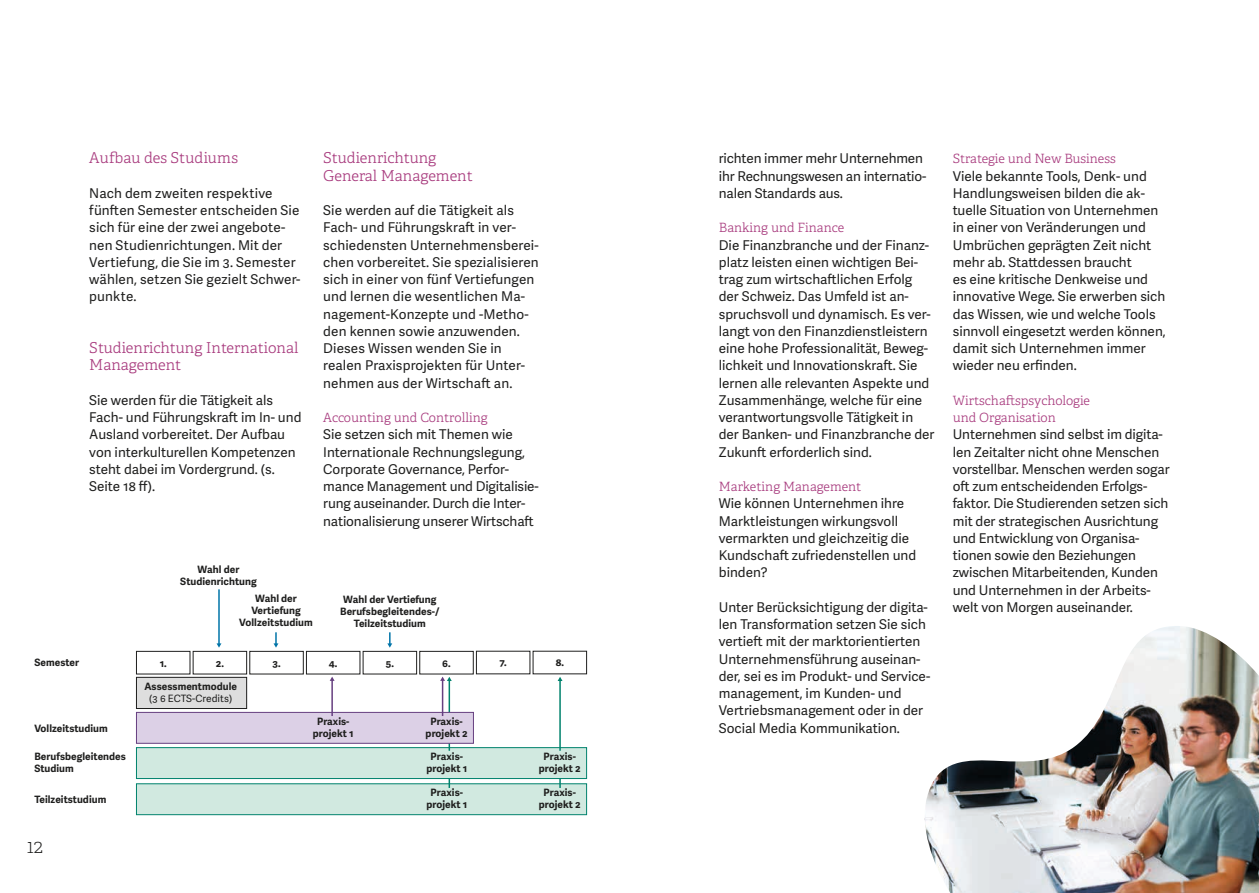
<style>
.page{position:relative;width:1259px;height:893px;background:#fff}
.page>*{position:absolute;margin:0;border:0;box-sizing:border-box;transform-origin:0 0}
.t1{font:100 19.5px "Adelle";color:#1f1f1e}
.t2{font:300 15px/17.2px "Adelle";color:#a83b7e}
.t3{font:13.5px/17.2px "Adelle Sans";color:#1f1f1e}
.t4{font:300 12.75px/17.2px "Adelle";color:#a83b7e}
.t5{font:700 10.2px/12px "Adelle Sans";letter-spacing:.005em;color:#1f1f1e;text-align:center}
.t6{font:10.2px "Adelle Sans";letter-spacing:.005em;color:#1f1f1e}
</style>
<div class="page">
<img style="left:924px;top:626px;width:335px;height:267px">
<div style="left:136px;top:747px;width:451px;height:32px;background:#d1e9e0;border:1px solid #00826d"></div>
<div style="left:136px;top:783px;width:451px;height:32px;background:#d1e9e0;border:1px solid #00826d"></div>
<hr style="left:448px;top:680px;width:2px;height:71px;background:#00826d">
<div style="left:136px;top:712px;width:338px;height:32px;background:#dcd0e6;border:1px solid #663f80"></div>
<div style="left:136px;top:677px;width:111px;height:31px;background:#dedede"></div>
<div style="left:136px;top:677px;width:111px;height:32px;border:1px solid #1f1f1e"></div>
<div style="left:136px;top:651px;width:54px;height:23px;border:1px solid #1f1f1e"></div>
<div style="left:306px;top:651px;width:54px;height:23px;border:1px solid #1f1f1e"></div>
<div style="left:193px;top:651px;width:54px;height:23px;border:1px solid #1f1f1e"></div>
<div style="left:363px;top:651px;width:54px;height:23px;border:1px solid #1f1f1e"></div>
<div style="left:249px;top:651px;width:55px;height:23px;border:1px solid #1f1f1e"></div>
<div style="left:419px;top:651px;width:55px;height:23px;border:1px solid #1f1f1e"></div>
<hr style="left:559px;top:681px;width:2px;height:70px;background:#00826d">
<svg style="left:557px;top:677px;width:5px;height:4px"></svg>
<hr style="left:442px;top:680px;width:1px;height:36px;background:#663f80">
<svg style="left:440px;top:677px;width:12px;height:4px"></svg>
<hr style="left:331px;top:680px;width:2px;height:36px;background:#663f80">
<svg style="left:273px;top:632px;width:5px;height:16px"></svg>
<svg style="left:387px;top:632px;width:5px;height:16px"></svg>
<hr style="left:218px;top:589px;width:2px;height:55px;background:#0074a8">
<svg style="left:216px;top:643px;width:5px;height:5px"></svg>
<svg style="left:559px;top:778px;width:2px;height:10px"></svg>
<svg style="left:448px;top:779px;width:2px;height:9px"></svg>
<p class="t2" style="left:89px;top:150px;width:150px">Aufbau des Studiums</p>
<p class="t3" style="left:89px;top:185px;width:213px">Nach dem zweiten respektive fünften Semester entscheiden Sie sich für eine der zwei angebote&shy;nen Studienrichtungen. Mit der<br>Vertiefung, die Sie im 3. Semester wählen, setzen Sie gezielt Schwer&shy;punkte.</p>
<p class="t2" style="left:89px;top:339px;width:210px">Studienrichtung International<br>Management</p>
<p class="t3" style="left:89px;top:392px;width:214px">Sie werden für die Tätigkeit als<br>Fach- und Führungskraft im In- und<br>Ausland vorbereitet. Der Aufbau von interkulturellen Kompetenzen steht dabei im Vordergrund. (s.<br>Seite 18 ff).</p>
<p class="t2" style="left:323px;top:150px;width:151px">Studienrichtung<br>General Management</p>
<p class="t3" style="left:323px;top:202px;width:217px">Sie werden auf die Tätigkeit als<br>Fach- und Führungskraft in ver&shy;schiedensten Unternehmensberei&shy;chen vorbereitet. Sie spezialisieren sich in einer von fünf Vertiefungen und lernen die wesentlichen Ma&shy;nagement-Konzepte und -Metho&shy;den kennen sowie anzuwenden.<br>Dieses Wissen wenden Sie in realen Praxisprojekten für Unter&shy;nehmen aus der Wirtschaft an.</p>
<p class="t4" style="left:323px;top:409px;width:166px">Accounting und Controlling</p>
<p class="t3" style="left:323px;top:426px;width:217px">Sie setzen sich mit Themen wie Internationale Rechnungslegung, Corporate Governance, Perfor&shy;mance Management und Digitalisie&shy;rung auseinander. Durch die Inter&shy;nationalisierung unserer Wirtschaft</p>
<p class="t5" style="left:34px;top:657px;width:46px">Semester</p>
<p class="t5" style="left:34px;top:723px;width:75px">Vollzeitstudium</p>
<p class="t5" style="left:34px;top:751px;width:93px;text-align:left">Berufsbegleitendes<br>Studium</p>
<p class="t5" style="left:34px;top:793px;width:73px">Teilzeitstudium</p>
<h1 class="t1" style="left:27px;top:835px;width:17px">12</h1>
<p class="t5" style="left:180px;top:564px;width:78px">Wahl der<br>Studienrichtung</p>
<p class="t5" style="left:239px;top:593px;width:75px">Wahl der<br>Vertiefung<br>Vollzeitstudium</p>
<p class="t5" style="left:340px;top:593px;width:101px">Wahl der Vertiefung<br>Berufsbegleitendes-/<br>Teilzeitstudium</p>
<p class="t5" style="left:160px;top:657px;width:9px">1.</p>
<p class="t5" style="left:216px;top:657px;width:10px">2.</p>
<p class="t5" style="left:272px;top:657px;width:10px">3.</p>
<p class="t5" style="left:329px;top:657px;width:10px">4.</p>
<p class="t5" style="left:386px;top:657px;width:10px">5.</p>
<p class="t5" style="left:442px;top:657px;width:10px">6.</p>
<p class="t5" style="left:499px;top:657px;width:9px">7.</p>
<p class="t5" style="left:556px;top:657px;width:10px">8.</p>
<p class="t5" style="left:144px;top:680px;width:94px">Assessmentmodule</p>
<p class="t6" style="left:149px;top:692px;width:85px">(3 6 ECTS-Credits)</p>
<p class="t5" style="left:313px;top:716px;width:42px">Praxis&shy;projekt 1</p>
<p class="t5" style="left:426px;top:715px;width:43px">Praxis&shy;projekt 2</p>
<p class="t5" style="left:426px;top:751px;width:42px">Praxis&shy;projekt 1</p>
<p class="t5" style="left:426px;top:787px;width:42px">Praxis&shy;projekt 1</p>
<p class="t5" style="left:539px;top:751px;width:43px">Praxis&shy;projekt 2</p>
<p class="t5" style="left:539px;top:787px;width:43px">Praxis&shy;projekt 2</p>
<p class="t3" style="left:719px;top:150px;width:209px">richten immer mehr Unternehmen ihr Rechnungswesen an internatio&shy;nalen Standards aus.</p>
<p class="t4" style="left:719px;top:219px;width:127px">Banking und Finance</p>
<p class="t3" style="left:719px;top:237px;width:217px">Die Finanzbranche und der Finanz&shy;platz leisten einen wichtigen Bei&shy;trag zum wirtschaftlichen Erfolg der Schweiz. Das Umfeld ist an&shy;spruchsvoll und dynamisch. Es ver&shy;langt von den Finanzdienstleistern eine hohe Professionalität, Beweg&shy;lichkeit und Innovationskraft. Sie lernen alle relevanten Aspekte und Zusammenhänge, welche für eine verantwortungsvolle Tätigkeit in der Banken- und Finanzbranche der Zukunft erforderlich sind.</p>
<p class="t4" style="left:719px;top:478px;width:144px">Marketing Management</p>
<p class="t3" style="left:719px;top:495px;width:199px">Wie können Unternehmen ihre<br>Marktleistungen wirkungsvoll vermarkten und gleichzeitig die<br>Kundschaft zufriedenstellen und binden?</p>
<p class="t3" style="left:719px;top:599px;width:213px">Unter Berücksichtigung der digita&shy;len Transformation setzen Sie sich vertieft mit der marktorientierten Unternehmensführung auseinan&shy;der, sei es im Produkt- und Service&shy;management, im Kunden- und Vertriebsmanagement oder in der Social Media Kommunikation.</p>
<p class="t4" style="left:952px;top:150px;width:164px">Strategie und New Business</p>
<p class="t3" style="left:952px;top:168px;width:215px">Viele bekannte Tools, Denk- und<br>Handlungsweisen bilden die ak&shy;tuelle Situation von Unternehmen in einer von Veränderungen und<br>Umbrüchen geprägten Zeit nicht mehr ab. Stattdessen braucht<br>es eine kritische Denkweise und innovative Wege. Sie erwerben sich das Wissen, wie und welche Tools sinnvoll eingesetzt werden können, damit sich Unternehmen immer wieder neu erfinden.</p>
<p class="t4" style="left:952px;top:392px;width:139px">Wirtschaftspsychologie und Organisation</p>
<p class="t3" style="left:952px;top:426px;width:218px">Unternehmen sind selbst im digita&shy;len Zeitalter nicht ohne Menschen vorstellbar. Menschen werden sogar oft zum entscheidenden Erfolgs&shy;faktor. Die Studierenden setzen sich mit der strategischen Ausrichtung und Entwicklung von Organisa&shy;tionen sowie den Beziehungen zwischen Mitarbeitenden, Kunden und Unternehmen in der Arbeits&shy;welt von Morgen auseinander.</p>
</div>
